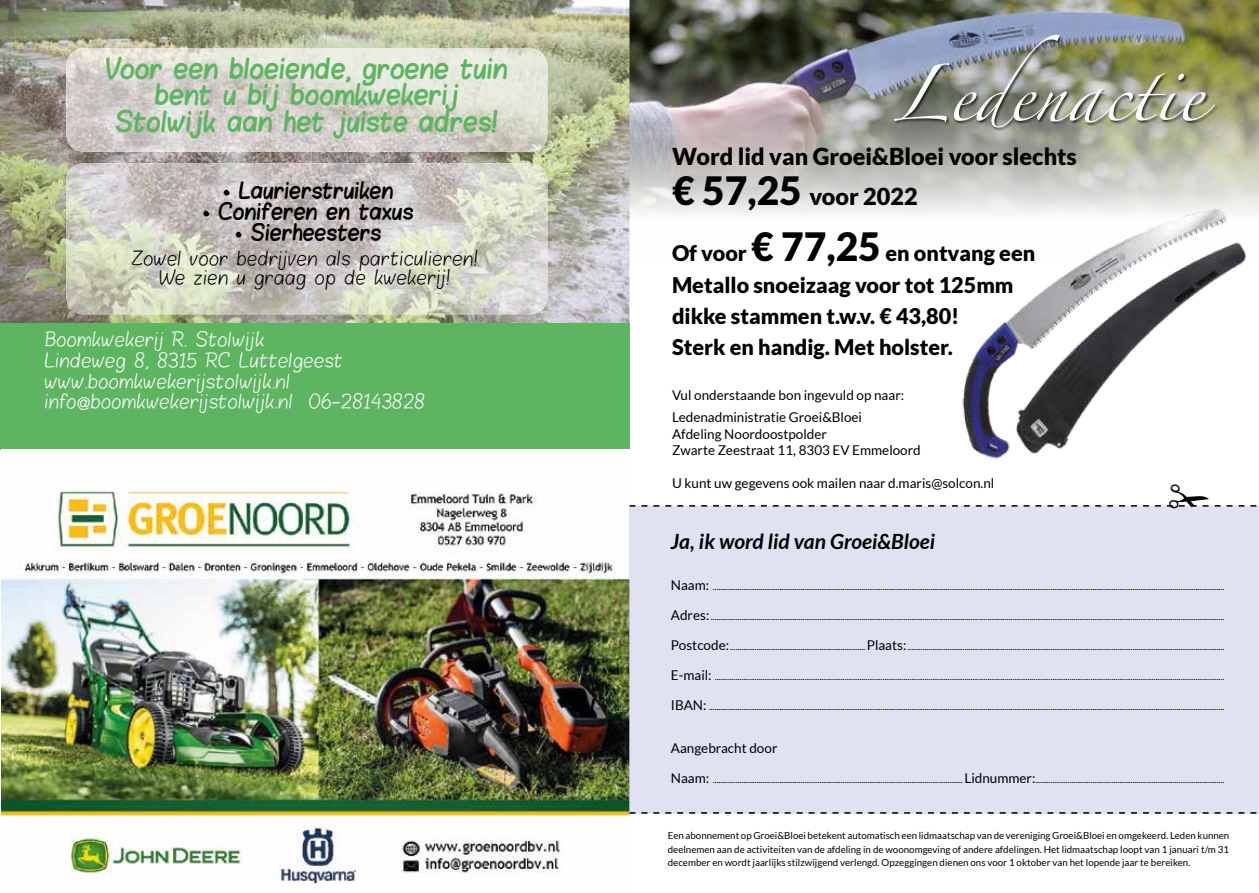
<style>
.page{position:relative;width:1259px;height:893px;background:#fff}
.page>*{position:absolute;margin:0;border:0;box-sizing:border-box;transform-origin:0 0}
.t1{font:50.4px "Zapfino";color:#fff}
.t2{font:900 23.4px/40.5px "Lato";color:#000}
.t3{font:22.05px/26.5px "Blokletters Viltstift";color:#5db461;text-align:center}
.t4{font:900 21.6px/31.2px "Lato";color:#000}
.t5{font:italic 700 21px "Lato";color:#000}
.t6{font:17.7px "Blokletters Viltstift";color:#000}
.t7{font:16.2px/20.5px "Blokletters Balpen";color:#fff}
.t8{font:16.2px/19.4px "Blokletters Balpen";color:#000;text-align:center}
.t9{font:13.5px/22.5px "Lato";color:#000}
.t10{font:9.75px/13.5px "Lato";color:#000;text-align:justify}
.t11{font:9px "Lato";color:#000}
.s1{font-size:39px}
.s2{font-size:13.5px}
</style>
<div class="page">
<img style="left:629px;top:0;width:630px;height:259px">
<img style="left:0;top:0;width:629px;height:74px">
<img style="left:0;top:74px;width:86px;height:249px">
<img style="left:533px;top:74px;width:96px;height:249px">
<img style="left:86px;top:152px;width:447px;height:11px">
<img style="left:86px;top:314px;width:447px;height:9px">
<div style="left:0;top:323px;width:629px;height:127px;background:#5db461"></div>
<img style="left:66px;top:48px;width:481px;height:104px">
<img style="left:66px;top:163px;width:481px;height:151px">
<img style="left:2px;top:490px;width:627px;height:394px">
<div style="left:629px;top:506px;width:630px;height:308px;background:#e0e2f2"></div>
<svg style="left:629px;top:812px;width:628px;height:2px"></svg>
<div style="left:893px;top:34px;width:326px;height:97px;background:#000;opacity:.75"></div>
<img style="left:954px;top:183px;width:292px;height:276px">
<svg style="left:629px;top:505px;width:628px;height:2px"></svg>
<h3 class="t3" style="left:106px;top:55px;width:403px">Voor een bloeiende, groene tuin bent u bij boomkwekerij<br>Stolwijk aan het juiste adres!</h3>
<h3 class="t6" style="left:223px;top:176px;width:171px">• Laurierstruiken</h3>
<h3 class="t6" style="left:203px;top:197px;width:212px">• Coniferen en taxus</h3>
<h3 class="t6" style="left:236px;top:218px;width:147px">• Sierheesters</h3>
<h3 class="t8" style="left:131px;top:250px;width:348px">Zowel voor bedrijven als particulieren!<br>We zien u graag op de kwekerij!</h3>
<h3 class="t7" style="left:44px;top:330px;width:382px">Boomkwekerij R. Stolwijk<br>Lindeweg 8, 8315 RC Luttelgeest www.boomkwekerijstolwijk.nl info@boomkwekerijstolwijk.nl 06-28143828</h3>
<h1 class="t1" style="left:892px;top:73px;width:312px">Ledenactie</h1>
<h2 class="t2" style="left:672px;top:135px;width:406px">Word lid van Groei&amp;Bloei voor slechts <span class="s1">€ 57,25</span> voor 2022</h2>
<h3 class="t4" style="left:672px;top:237px;width:365px">Of voor <span class="s1">€ 77,25</span> en ontvang een<br>Metallo snoeizaag voor tot 125mm dikke stammen t.w.v. € 43,80!<br>Sterk en handig. Met holster.</h3>
<h3 class="t9" style="left:672px;top:383px;width:234px">Vul onderstaande bon ingevuld op naar:<br>Ledenadministratie Groei&amp;Bloei</h3>
<h3 class="t9" style="left:672px;top:425px;width:250px;line-height:16.5px">Afdeling Noordoostpolder<br>Zwarte Zeestraat 11, 8303 EV Emmeloord</h3>
<h3 class="t9" style="left:672px;top:472px;width:324px">U kunt uw gegevens ook mailen naar d.maris@solcon.nl</h3>
<h3 class="t5" style="left:671px;top:529px;width:266px">Ja, ik word lid van Groei&amp;Bloei</h3>
<p class="t11" style="left:671px;top:581px;width:555px"><span class="s2">Naam:</span> ............................................................................................................................................................................................................................................................................</p>
<p class="t11" style="left:671px;top:611px;width:555px"><span class="s2">Adres:</span> .............................................................................................................................................................................................................................................................................</p>
<p class="t11" style="left:671px;top:641px;width:555px"><span class="s2">Postcode:</span>.......................................................................<span class="s2">Plaats:</span>......................................................................................................................................................................</p>
<p class="t11" style="left:671px;top:671px;width:555px"><span class="s2">E-mail:</span> ...........................................................................................................................................................................................................................................................................</p>
<p class="t11" style="left:671px;top:701px;width:555px"><span class="s2">IBAN:</span> ..............................................................................................................................................................................................................................................................................</p>
<h3 class="t9" style="left:671px;top:737px;width:108px">Aangebracht door</h3>
<p class="t11" style="left:671px;top:775px;width:555px"><span class="s2">Naam:</span> ................................................................................................................................... <span class="s2">Lidnummer:</span>...................................................................................................</p>
<p class="t10" style="left:668px;top:829px;width:563px">Een abonnement op Groei&amp;Bloei betekent automatisch een lidmaatschap van de vereniging Groei&amp;Bloei en omgekeerd. Leden kunnen deelnemen aan de activiteiten van de afdeling in de woonomgeving of andere afdelingen. Het lidmaatschap loopt van 1 januari t/m 31 december en wordt jaarlijks stilzwijgend verlengd. Opzeggingen dienen ons voor 1 oktober van het lopende jaar te bereiken.</p>
</div>
